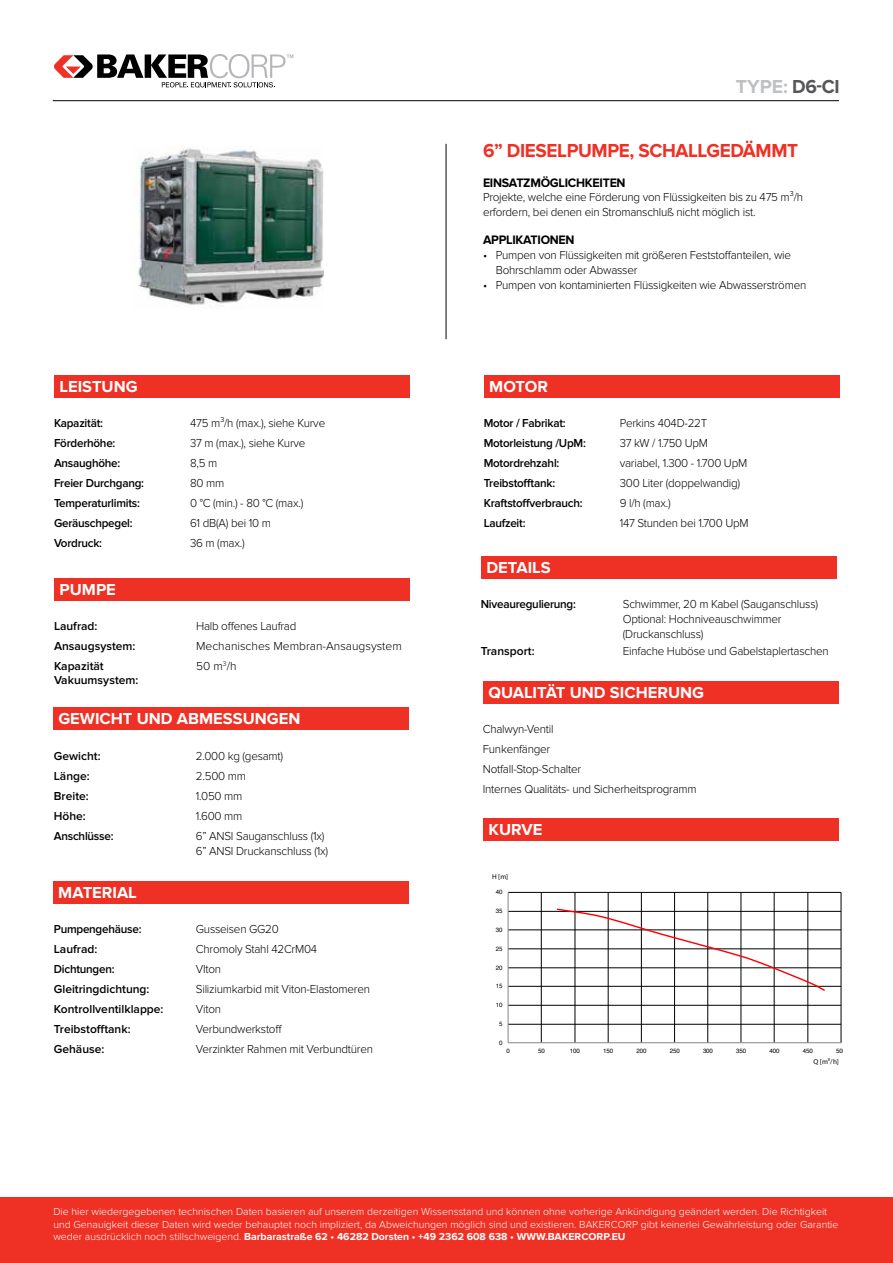
<style>
.page{position:relative;width:893px;height:1263px;background:#fff}
.page>*{position:absolute;margin:0;border:0;box-sizing:border-box;transform-origin:0 0}
.t1{font:700 19.5px "Proxima Nova";letter-spacing:-.02em;color:#ee3124}
.t2{font:700 19.5px "Proxima Nova";color:#bec0c2}
.t3{font:700 16.5px "Proxima Nova";color:#fff}
.t4{font:700 12.75px "Proxima Nova";letter-spacing:-.02em;color:#000}
.t5{font:300 12px/15px "Proxima Nova";letter-spacing:-.02em;color:#000}
.t6{font:600 12px "Proxima Nova";letter-spacing:-.02em;color:#000}
.t7{font:600 12px/14.4px "Proxima Nova";color:#000}
.t8{font:300 12px "Proxima Nova";color:#000}
.t9{font:300 10.5px/12.6px "Proxima Nova";color:#fff}
.t10{font:7.05px "Myriad Pro";color:#000}
.t11{font:6.15px "Helvetica";letter-spacing:-.02em;color:#000}
.s1{color:#565659}
.s2{font-weight:700}
</style>
<div class="page">
<hr style="left:446px;top:144px;width:1px;height:195px;background:#000">
<hr style="left:53px;top:100px;width:786px;height:1px;background:#000">
<div style="left:0;top:1197px;width:893px;height:66px;background:#ee3124"></div>
<div style="left:53px;top:708px;width:356px;height:22px;background:#ee3124"></div>
<div style="left:53px;top:881px;width:356px;height:22px;background:#ee3124"></div>
<div style="left:483px;top:681px;width:356px;height:22px;background:#ee3124"></div>
<div style="left:54px;top:375px;width:356px;height:22px;background:#ee3124"></div>
<div style="left:54px;top:579px;width:356px;height:22px;background:#ee3124"></div>
<div style="left:483px;top:818px;width:356px;height:23px;background:#ee3124"></div>
<div style="left:484px;top:375px;width:356px;height:22px;background:#ee3124"></div>
<div style="left:481px;top:556px;width:356px;height:22px;background:#ee3124"></div>
<img style="left:138px;top:146px;width:185px;height:161px">
<hr style="left:508px;top:1024px;width:333px;height:1px;background:#000">
<hr style="left:508px;top:1005px;width:333px;height:1px;background:#000">
<hr style="left:508px;top:986px;width:333px;height:1px;background:#000">
<hr style="left:508px;top:967px;width:333px;height:1px;background:#000">
<hr style="left:508px;top:948px;width:333px;height:1px;background:#000">
<hr style="left:508px;top:929px;width:333px;height:1px;background:#000">
<hr style="left:508px;top:911px;width:333px;height:1px;background:#000">
<hr style="left:508px;top:892px;width:333px;height:1px;background:#000">
<hr style="left:541px;top:892px;width:1px;height:151px;background:#000">
<hr style="left:575px;top:892px;width:1px;height:151px;background:#000">
<hr style="left:608px;top:892px;width:1px;height:151px;background:#000">
<hr style="left:641px;top:892px;width:1px;height:151px;background:#000">
<hr style="left:674px;top:892px;width:1px;height:151px;background:#000">
<hr style="left:707px;top:892px;width:1px;height:151px;background:#000">
<hr style="left:741px;top:892px;width:1px;height:151px;background:#000">
<hr style="left:774px;top:892px;width:1px;height:151px;background:#000">
<hr style="left:808px;top:892px;width:1px;height:151px;background:#000">
<hr style="left:841px;top:892px;width:1px;height:151px;background:#000">
<hr style="left:508px;top:892px;width:1px;height:151px;background:#868686">
<hr style="left:508px;top:1042px;width:333px;height:1px;background:#868686">
<svg style="left:556px;top:908px;width:270px;height:84px"></svg>
<svg style="left:54px;top:54px;width:239px;height:33px"></svg>
<h1 class="t2" style="left:736px;top:75px;width:105px">TYPE: <span class="s1">D6-CI</span></h1>
<h2 class="t3" style="left:60px;top:376px;width:80px">LEISTUNG</h2>
<p class="t6" style="left:54px;top:416px;width:51px">Kapazität:</p>
<p class="t5" style="left:190px;top:416px;width:137px">475 m³/h (max.), siehe Kurve</p>
<p class="t6" style="left:54px;top:436px;width:63px">Förderhöhe:</p>
<p class="t5" style="left:190px;top:435px;width:117px">37 m (max.), siehe Kurve</p>
<p class="t6" style="left:54px;top:456px;width:68px">Ansaughöhe:</p>
<p class="t5" style="left:190px;top:455px;width:29px">8,5 m</p>
<p class="t6" style="left:54px;top:476px;width:92px">Freier Durchgang:</p>
<p class="t5" style="left:190px;top:475px;width:36px">80 mm</p>
<p class="t6" style="left:54px;top:496px;width:87px">Temperaturlimits:</p>
<p class="t5" style="left:190px;top:495px;width:115px">0 °C (min.) - 80 °C (max.)</p>
<p class="t6" style="left:54px;top:516px;width:80px">Geräuschpegel:</p>
<p class="t5" style="left:190px;top:515px;width:82px">61 dB(A) bei 10 m</p>
<p class="t6" style="left:54px;top:536px;width:50px">Vordruck:</p>
<p class="t5" style="left:190px;top:535px;width:56px">36 m (max.)</p>
<h2 class="t3" style="left:60px;top:580px;width:58px">PUMPE</h2>
<p class="t7" style="left:54px;top:619px;width:45px">Laufrad:</p>
<p class="t5" style="left:196px;top:618px;width:102px">Halb offenes Laufrad</p>
<p class="t7" style="left:54px;top:639px;width:83px">Ansaugsystem:</p>
<p class="t8" style="left:196px;top:639px;width:207px">Mechanisches Membran-Ansaugsystem</p>
<p class="t7" style="left:54px;top:659px;width:86px">Kapazität<br>Vakuumsystem:</p>
<p class="t5" style="left:196px;top:658px;width:42px">50 m<sup>3</sup>/h</p>
<h2 class="t3" style="left:58px;top:709px;width:243px">GEWICHT UND ABMESSUNGEN</h2>
<p class="t7" style="left:54px;top:749px;width:48px">Gewicht:</p>
<p class="t5" style="left:196px;top:748px;width:89px">2.000 kg (gesamt)</p>
<p class="t6" style="left:54px;top:769px;width:37px">Länge:</p>
<p class="t5" style="left:196px;top:768px;width:52px">2.500 mm</p>
<p class="t6" style="left:54px;top:789px;width:36px">Breite:</p>
<p class="t5" style="left:196px;top:788px;width:48px">1.050 mm</p>
<p class="t6" style="left:54px;top:809px;width:33px">Höhe:</p>
<p class="t5" style="left:196px;top:808px;width:48px">1.600 mm</p>
<p class="t6" style="left:54px;top:829px;width:61px">Anschlüsse:</p>
<p class="t5" style="left:196px;top:828px;width:134px">6” ANSI Sauganschluss (1x)<br>6” ANSI Druckanschluss (1x)</p>
<h2 class="t3" style="left:58px;top:883px;width:80px">MATERIAL</h2>
<p class="t6" style="left:54px;top:922px;width:89px">Pumpengehäuse:</p>
<p class="t5" style="left:196px;top:922px;width:84px">Gusseisen GG20</p>
<p class="t7" style="left:54px;top:942px;width:45px">Laufrad:</p>
<p class="t5" style="left:196px;top:942px;width:123px">Chromoly Stahl 42CrM04</p>
<p class="t6" style="left:54px;top:962px;width:62px">Dichtungen:</p>
<p class="t5" style="left:196px;top:962px;width:27px">VIton</p>
<p class="t7" style="left:54px;top:982px;width:97px">Gleitringdichtung:</p>
<p class="t5" style="left:196px;top:982px;width:176px">Siliziumkarbid mit Viton-Elastomeren</p>
<p class="t7" style="left:54px;top:1002px;width:111px">Kontrollventilklappe:</p>
<p class="t5" style="left:196px;top:1002px;width:27px">Viton</p>
<p class="t7" style="left:54px;top:1022px;width:78px">Treibstofftank:</p>
<p class="t5" style="left:196px;top:1022px;width:88px">Verbundwerkstoff</p>
<p class="t7" style="left:54px;top:1042px;width:52px">Gehäuse:</p>
<p class="t5" style="left:196px;top:1042px;width:179px">Verzinkter Rahmen mit Verbundtüren</p>
<h1 class="t1" style="left:483px;top:139px;width:317px">6” DIESELPUMPE, SCHALLGEDÄMMT</h1>
<p class="t4" style="left:483px;top:175px;width:144px">EINSATZMÖGLICHKEITEN</p>
<p class="t5" style="left:483px;top:190px;width:322px;line-height:14.4px">Projekte, welche eine Förderung von Flüssigkeiten bis zu 475 m³/h erfordern, bei denen ein Stromanschluß nicht möglich ist.</p>
<p class="t4" style="left:483px;top:233px;width:93px">APPLIKATIONEN</p>
<p class="t5" style="left:496px;top:248px;width:297px;text-indent:-13px">• Pumpen von Flüssigkeiten mit größeren Feststoffanteilen, wie<br>Bohrschlamm oder Abwasser</p>
<p class="t5" style="left:483px;top:278px;width:325px">• Pumpen von kontaminierten Flüssigkeiten wie Abwasserströmen</p>
<h2 class="t3" style="left:489px;top:376px;width:60px">MOTOR</h2>
<p class="t6" style="left:484px;top:416px;width:84px">Motor / Fabrikat:</p>
<p class="t5" style="left:620px;top:416px;width:89px">Perkins 404D-22T</p>
<p class="t6" style="left:484px;top:436px;width:104px">Motorleistung /UpM:</p>
<p class="t5" style="left:620px;top:435px;width:90px">37 kW / 1.750 UpM</p>
<p class="t6" style="left:484px;top:456px;width:77px">Motordrehzahl:</p>
<p class="t5" style="left:620px;top:455px;width:129px">variabel, 1.300 - 1.700 UpM</p>
<p class="t6" style="left:484px;top:476px;width:73px">Treibstofftank:</p>
<p class="t5" style="left:620px;top:475px;width:122px">300 Liter (doppelwandig)</p>
<p class="t6" style="left:484px;top:496px;width:100px">Kraftstoffverbrauch:</p>
<p class="t5" style="left:620px;top:495px;width:52px">9 l/h (max.)</p>
<p class="t6" style="left:484px;top:516px;width:43px">Laufzeit:</p>
<p class="t5" style="left:620px;top:515px;width:130px">147 Stunden bei 1.700 UpM</p>
<h2 class="t3" style="left:486px;top:558px;width:66px">DETAILS</h2>
<p class="t6" style="left:481px;top:597px;width:97px">Niveauregulierung:</p>
<p class="t5" style="left:623px;top:597px;width:197px">Schwimmer, 20 m Kabel (Sauganschluss)<br>Optional: Hochniveauschwimmer (Druckanschluss)</p>
<p class="t7" style="left:481px;top:644px;width:55px">Transport:</p>
<p class="t5" style="left:623px;top:643px;width:207px">Einfache Huböse und Gabelstaplertaschen</p>
<h2 class="t3" style="left:489px;top:683px;width:217px">QUALITÄT UND SICHERUNG</h2>
<p class="t5" style="left:483px;top:720px;width:215px;line-height:19.8px">Chalwyn-Ventil<br>Funkenfänger<br>Notfall-Stop-Schalter<br>Internes Qualitäts- und Sicherheitsprogramm</p>
<h2 class="t3" style="left:489px;top:820px;width:55px">KURVE</h2>
<p class="t10" style="left:492px;top:872px;width:18px">H [m]</p>
<p class="t11" style="left:496px;top:887px;width:8px">40</p>
<p class="t11" style="left:496px;top:906px;width:8px">35</p>
<p class="t11" style="left:496px;top:925px;width:8px">30</p>
<p class="t11" style="left:496px;top:944px;width:8px">25</p>
<p class="t11" style="left:496px;top:963px;width:8px">20</p>
<p class="t11" style="left:496px;top:981px;width:8px">15</p>
<p class="t11" style="left:496px;top:1000px;width:8px">10</p>
<p class="t11" style="left:499px;top:1019px;width:5px">5</p>
<p class="t11" style="left:499px;top:1038px;width:5px">0</p>
<p class="t11" style="left:507px;top:1046px;width:5px">0</p>
<p class="t11" style="left:538px;top:1046px;width:8px">50</p>
<p class="t11" style="left:570px;top:1046px;width:12px">100</p>
<p class="t11" style="left:603px;top:1046px;width:12px">150</p>
<p class="t11" style="left:636px;top:1046px;width:12px">200</p>
<p class="t11" style="left:670px;top:1046px;width:12px">250</p>
<p class="t11" style="left:703px;top:1046px;width:12px">300</p>
<p class="t11" style="left:736px;top:1046px;width:12px">350</p>
<p class="t11" style="left:769px;top:1046px;width:12px">400</p>
<p class="t11" style="left:803px;top:1046px;width:12px">450</p>
<p class="t11" style="left:836px;top:1046px;width:12px">500</p>
<p class="t10" style="left:814px;top:1058px;width:27px">Q [m³/h]</p>
<p class="t9" style="left:53px;top:1205px;width:787px">Die hier wiedergegebenen technischen Daten basieren auf unserem derzeitigen Wissensstand und können ohne vorherige Ankündigung geändert werden. Die Richtigkeit und Genauigkeit dieser Daten wird weder behauptet noch impliziert, da Abweichungen möglich sind und existieren. BAKERCORP gibt keinerlei Gewährleistung oder Garantie weder ausdrücklich noch stillschweigend. <span class="s2">Barbarastraße 62 • 46282 Dorsten • +49 2362 608 638 • WWW.BAKERCORP.EU</span></p>
</div>
